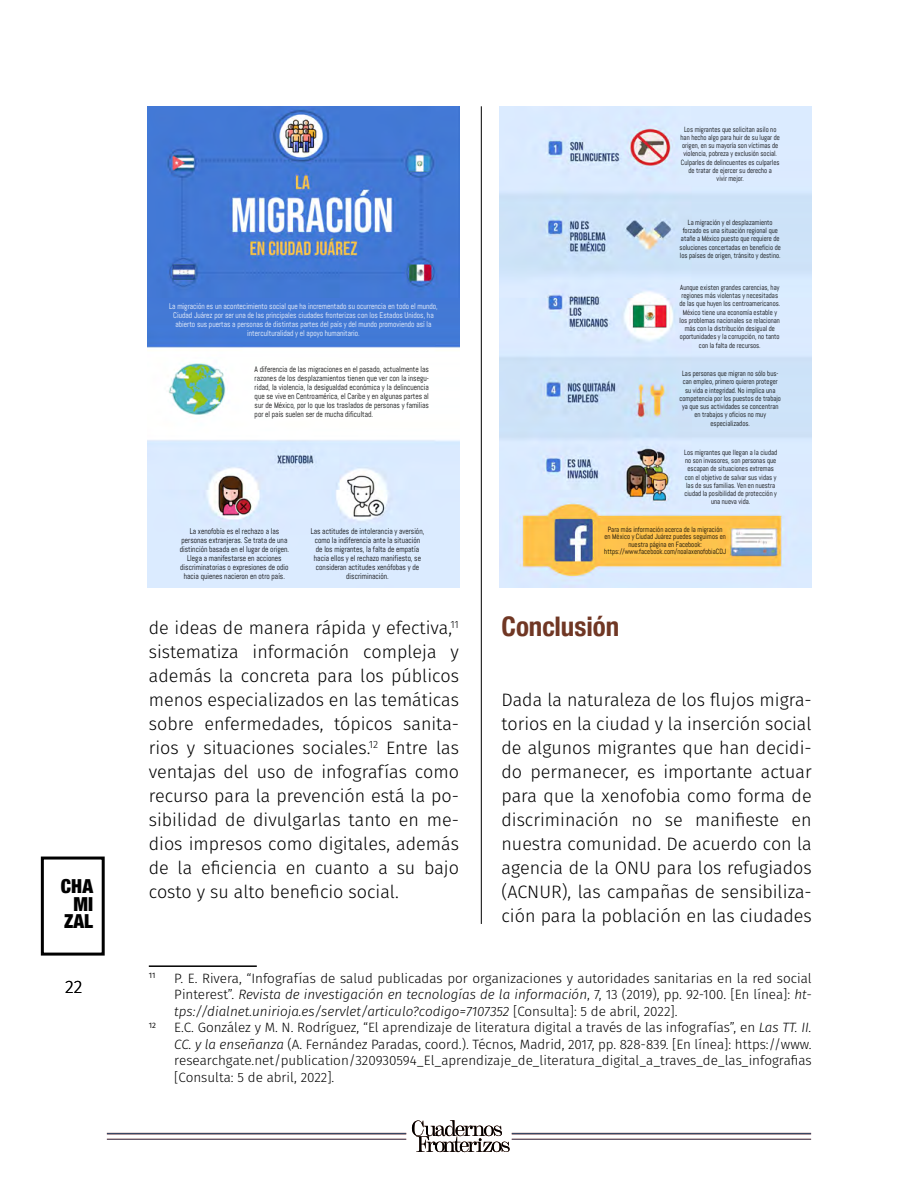
<style>
.page{position:relative;width:918px;height:1188px;background:#fff}
.page>*{position:absolute;margin:0;border:0;box-sizing:border-box;transform-origin:0 0}
.t1{font:700 condensed 27px "Helvetica Neue";color:#703724}
.t2{font:900 condensed 19.2px/17.2px "Helvetica Neue";color:#000;text-align:right}
.t3{font:300 18px/24px "Fira Sans";color:#000;text-align:justify}
.t4{font:300 13.5px/16.5px "Fira Sans";color:#000;text-align:justify}
.t5{font:8.25px/9px "Abel";color:#000;text-align:center;scale:.9 1}
.t6{font:8.25px/9px "Abel";color:#fff;text-align:center;scale:.9 1}
.t7{font:7.8px "Fira Sans";color:#000}
.t8{font:7.5px/8.2px "Abel";color:#000;text-align:center;scale:.9 1}
.s1{font-style:italic}
</style>
<div class="page">
<hr style="left:149px;top:965px;width:108px;height:2px;background:#000">
<hr style="left:481px;top:106px;width:1px;height:818px;background:#000">
<img style="left:148px;top:106px;width:312px;height:482px">
<img style="left:500px;top:106px;width:312px;height:482px">
<div style="left:41px;top:857px;width:64px;height:99px;border:3px solid #000"></div>
<svg style="left:412px;top:1120px;width:98px;height:32px"></svg>
<hr style="left:107px;top:1133px;width:299px;height:1px;background:#374764">
<hr style="left:512px;top:1133px;width:299px;height:1px;background:#374764">
<hr style="left:107px;top:1139px;width:299px;height:1px;background:#374764">
<hr style="left:512px;top:1139px;width:299px;height:1px;background:#374764">
<h2 class="t2" style="left:61px;top:877px;width:34px">CHA<br>MI<br>ZAL</h2>
<h3 class="t3" style="left:65px;top:975px;width:19px">22</h3>
<p class="t6" style="left:169px;top:302px;width:300px">La migración es un acontecimiento social que ha incrementado su ocurrencia en todo el mundo, Ciudad Juárez por ser una de las principales ciudades fronterizas con los Estados Unidos, ha abierto sus puertas a personas de distintas partes del país y del mundo promoviendo así la interculturalidad y el apoyo humanitario.</p>
<p class="t5" style="left:255px;top:365px;width:195px;text-align:justify">A diferencia de las migraciones en el pasado, actualmente las razones de los desplazamientos tienen que ver con la insegu&shy;ridad, la violencia, la desigualdad económica y la delincuencia que se vive en Centroamérica, el Caribe y en algunas partes al sur de México, por lo que los traslados de personas y familias por el país suelen ser de mucha dificultad.</p>
<p class="t5" style="left:180px;top:526px;width:123px">La xenofobia es el rechazo a las personas extranjeras. Se trata de una distinción basada en el lugar de origen.<br>Llega a manifestarse en acciones discriminatorias o expresiones de odio hacia quienes nacieron en otro país.</p>
<p class="t5" style="left:311px;top:526px;width:128px">Las actitudes de intolerancia y aversión, como la indiferencia ante la situación de los migrantes, la falta de empatía hacia ellos y el rechazo manifiesto, se consideran actitudes xenófobas y de discriminación.</p>
<p class="t3" style="left:149px;top:616px;width:312px">de ideas de manera rápida y efectiva,<sup>11 </sup>sistematiza información compleja y además la concreta para los públicos menos especializados en las temáticas sobre enfermedades, tópicos sanita&shy;rios y situaciones sociales.<sup>12</sup> Entre las ventajas del uso de infografías como recurso para la prevención está la po&shy;sibilidad de divulgarlas tanto en me&shy;dios impresos como digitales, además de la eficiencia en cuanto a su bajo costo y su alto beneficio social.</p>
<p class="t8" style="left:681px;top:125px;width:112px">Los migrantes que solicitan asilo no han hecho algo para huir de su lugar de origen, en su mayoría son víctimas de violencia, pobreza y exclusión social.<br>Culparles de delincuentes es culparles de tratar de ejercer su derecho a<br>vivir mejor.</p>
<p class="t8" style="left:680px;top:218px;width:114px">La migración y el desplazamiento forzado es una situación regional que atañe a México puesto que requiere de soluciones concertadas en beneficio de los países de origen, tránsito y destino.</p>
<p class="t8" style="left:679px;top:283px;width:114px">Aunque existen grandes carencias, hay regiones más violentas y necesitadas de las que huyen los centroamericanos.<br>México tiene una economía estable y los problemas nacionales se relacionan más con la distribución desigual de oportunidades y la corrupción, no tanto con la falta de recursos.</p>
<p class="t8" style="left:680px;top:370px;width:114px">Las personas que migran no sólo bus&shy;can empleo, primero quieren proteger su vida e integridad. No implica una competencia por los puestos de trabajo ya que sus actividades se concentran en trabajos y oficios no muy especializados.</p>
<p class="t8" style="left:684px;top:448px;width:105px">Los migrantes que llegan a la ciudad no son invasores, son personas que escapan de situaciones extremas con el objetivo de salvar sus vidas y las de sus familias. Ven en nuestra ciudad la posibilidad de protección y una nueva vida.</p>
<p class="t8" style="left:604px;top:525px;width:137px;line-height:7.5px">Para más información acerca de la migración en México y Ciudad Juárez puedes seguirnos en nuestra página en Facebook: https://www.facebook.com/noalaxenofobiaCDJ</p>
<h1 class="t1" style="left:502px;top:604px;width:119px">Conclusión</h1>
<p class="t3" style="left:502px;top:688px;width:312px">Dada la naturaleza de los flujos migra&shy;torios en la ciudad y la inserción social de algunos migrantes que han decidi&shy;do permanecer, es importante actuar para que la xenofobia como forma de discriminación no se manifieste en nuestra comunidad. De acuerdo con la agencia de la ONU para los refugiados (ACNUR), las campañas de sensibiliza&shy;ción para la población en las ciudades</p>
<p class="t7" style="left:149px;top:970px;width:8px">11</p>
<p class="t4" style="left:174px;top:970px;width:639px">P. E. Rivera, “Infografías de salud publicadas por organizaciones y autoridades sanitarias en la red social Pinterest”. <span class="s1">Revista de investigación en tecnologías de la información</span>, 7, 13 (2019), pp. 92-100. [En línea]: <span class="s1">ht&shy;tps://dialnet.unirioja.es/servlet/articulo?codigo=7107352</span> [Consulta]: 5 de abril, 2022].</p>
<p class="t7" style="left:149px;top:1019px;width:9px">12</p>
<p class="t4" style="left:174px;top:1019px;width:639px">E.C. González y M. N. Rodríguez, “El aprendizaje de literatura digital a través de las infografías”, en <span class="s1">Las TT. II.<br>CC. y la enseñanza</span> (A. Fernández Paradas, coord.). Técnos, Madrid, 2017, pp. 828-839. [En línea]: https://www. researchgate.net/publication/320930594_El_aprendizaje_de_literatura_digital_a_traves_de_las_infografias [Consulta: 5 de abril, 2022].</p>
</div>
